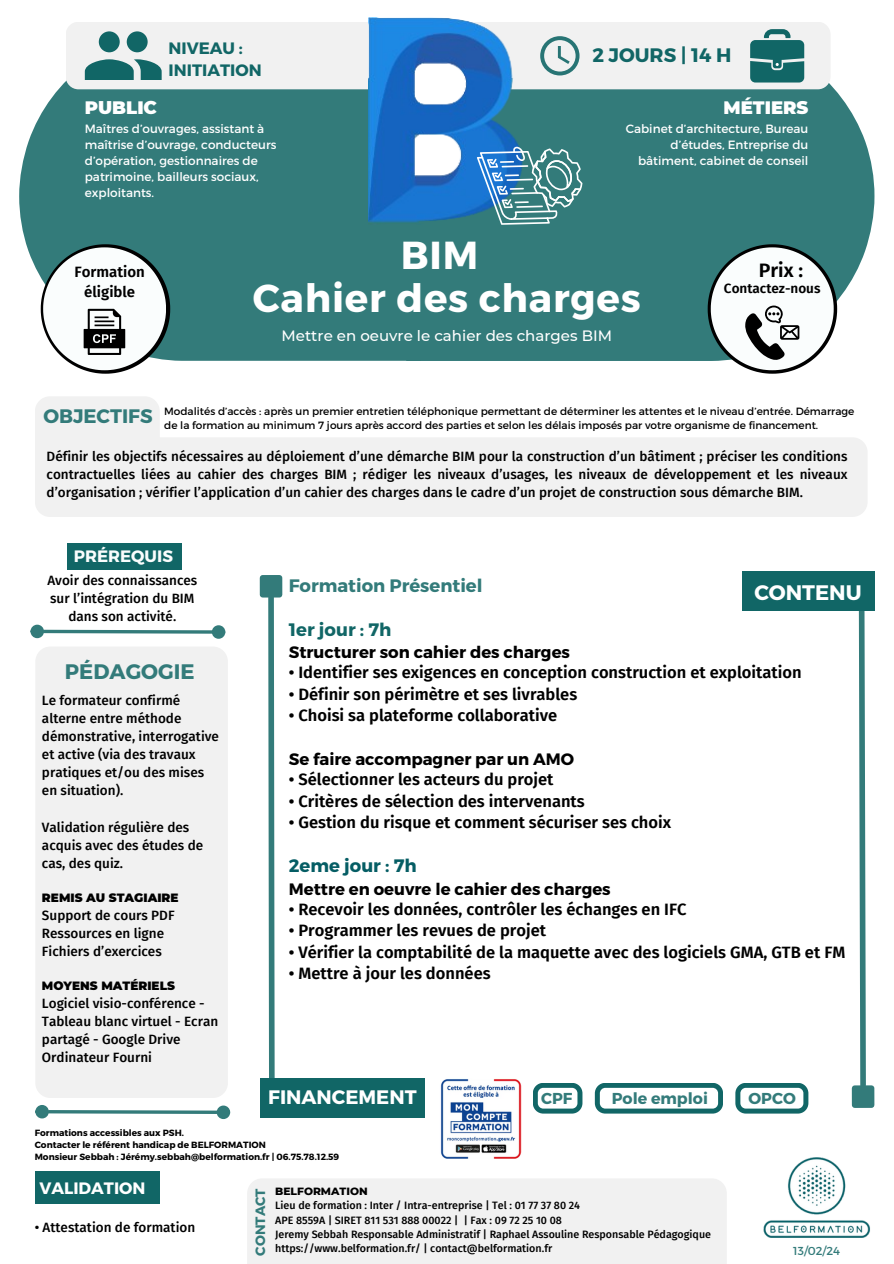
<style>
.page{position:relative;width:894px;height:1264px;background:#fff}
.page>*{position:absolute;margin:0;border:0;box-sizing:border-box;transform-origin:0 0}
.t1{font:700 39px "Montserrat";letter-spacing:.02em;color:#fff}
.t2{font:700 21px "Montserrat";color:#337b7a}
.t3{font:700 21px "Montserrat";color:#fff}
.t4{font:700 19.5px "Montserrat";color:#fff}
.t5{font:700 19.5px "Montserrat";color:#166}
.t6{font:700 19.5px "Montserrat";color:#337b7a}
.t7{font:600 19.5px "Fira Sans";color:#000}
.t8{font:700 18px "Montserrat";color:#337b7a}
.t9{font:900 18px "Montserrat";color:#fff}
.t10{font:700 18px "Montserrat";color:#055d64}
.t11{font:700 18px "Montserrat";color:#166}
.t12{font:600 16.5px "Fira Sans";color:#000}
.t13{font:700 16.5px "Montserrat";color:#000}
.t14{font:700 16.5px/22.5px "Montserrat";color:#166}
.t15{font:700 16.5px "Montserrat";color:#fff}
.t16{font:700 16.5px "Montserrat";color:#fafdfd}
.t17{font:700 15.9px "Montserrat";color:#337b7a}
.t18{font:500 15px "Montserrat";color:#fff}
.t19{font:600 15px/20.2px "Fira Sans";color:#000;text-align:center}
.t20{font:500 13.5px/18px "Fira Sans";color:#000}
.t21{font:600 13.5px "Fira Sans";color:#000}
.t22{font:700 13.5px "Montserrat";color:#337b7a}
.t23{font:12px/16px "Montserrat";color:#fff}
.t24{font:900 12px "Montserrat";color:#000}
.t25{font:11.55px "Montserrat";color:#337b7a}
.t26{font:500 10.65px/14.2px "Fira Sans";color:#000}
.t27{font:800 10.65px "Montserrat";color:#000}
.t28{font:10.5px/14px "Montserrat";color:#000}
.t29{font:700 9px/12px "Montserrat";color:#000}
</style>
<div class="page">
<svg style="left:265px;top:597px;width:12px;height:480px"></svg>
<div style="left:262px;top:578px;width:17px;height:16px;background:#337b7a"></div>
<div style="left:260px;top:575px;width:22px;height:22px;border:6px solid #337b7a"></div>
<svg style="left:43px;top:628px;width:170px;height:7px"></svg>
<div style="left:32px;top:626px;width:10px;height:10px;background:#337b7a;border-radius:50%"></div>
<div style="left:30px;top:624px;width:14px;height:14px;border:3px solid #337b7a;border-radius:50%"></div>
<div style="left:213px;top:627px;width:10px;height:10px;background:#337b7a;border-radius:50%"></div>
<div style="left:212px;top:625px;width:13px;height:13px;border:3px solid #337b7a;border-radius:50%"></div>
<svg style="left:48px;top:1110px;width:168px;height:5px"></svg>
<div style="left:37px;top:1106px;width:10px;height:10px;background:#337b7a;border-radius:50%"></div>
<div style="left:35px;top:1104px;width:14px;height:14px;border:3px solid #337b7a;border-radius:50%"></div>
<div style="left:218px;top:1107px;width:10px;height:10px;background:#337b7a;border-radius:50%"></div>
<div style="left:216px;top:1105px;width:14px;height:14px;border:3px solid #337b7a;border-radius:50%"></div>
<svg style="left:858px;top:611px;width:8px;height:474px"></svg>
<div style="left:854px;top:1088px;width:17px;height:17px;background:#337b7a"></div>
<div style="left:851px;top:1085px;width:23px;height:22px;border:6px solid #337b7a"></div>
<div style="left:19px;top:80px;width:387px;height:281px;background:#337b7a"></div>
<div style="left:406px;top:80px;width:468px;height:281px;background:#337b7a"></div>
<div style="left:66px;top:22px;width:764px;height:67px;background:#f1f1f1;border-radius:13px"></div>
<svg style="left:41px;top:244px;width:129px;height:130px"></svg>
<svg style="left:85px;top:31px;width:76px;height:49px"></svg>
<svg style="left:750px;top:29px;width:53px;height:53px"></svg>
<div style="left:742px;top:571px;width:132px;height:40px;background:#166"></div>
<div style="left:260px;top:1077px;width:164px;height:40px;background:#166"></div>
<div style="left:35px;top:646px;width:193px;height:451px;background:#f1f1f1;border-radius:15px"></div>
<div style="left:35px;top:396px;width:125px;height:121px;background:#f1f1f1;border-radius:15px"></div>
<div style="left:116px;top:437px;width:751px;height:80px;background:#f1f1f1;border-radius:15px"></div>
<div style="left:67px;top:543px;width:114px;height:27px;background:#166"></div>
<div style="left:35px;top:1171px;width:124px;height:32px;background:#166"></div>
<svg style="left:594px;top:1083px;width:128px;height:30px"></svg>
<svg style="left:533px;top:1083px;width:49px;height:30px"></svg>
<img style="left:440px;top:1079px;width:82px;height:80px">
<img style="left:763px;top:1157px;width:107px;height:81px">
<svg style="left:707px;top:244px;width:129px;height:130px"></svg>
<div style="left:247px;top:1179px;width:479px;height:84px;background:#f1f1f1"></div>
<img style="left:368px;top:18px;width:120px;height:207px">
<svg style="left:735px;top:1083px;width:73px;height:30px"></svg>
<svg style="left:377px;top:29px;width:205px;height:196px"></svg>
<p class="t14" style="left:168px;top:36px;width:95px">NIVEAU :<br>INITIATION</p>
<h3 class="t9" style="left:85px;top:96px;width:74px">PUBLIC</h3>
<p class="t23" style="left:85px;top:120px;width:193px">Maîtres d’ouvrages, assistant à maîtrise d’ouvrage, conducteurs d’opération, gestionnaires de patrimoine, bailleurs sociaux, exploitants.</p>
<h3 class="t5" style="left:592px;top:43px;width:140px">2 JOURS | 14 H</h3>
<h3 class="t9" style="left:723px;top:96px;width:86px">MÉTIERS</h3>
<p class="t23" style="left:625px;top:120px;width:184px;text-align:right">Cabinet d’architecture, Bureau d’études, Entreprise du bâtiment, cabinet de conseil</p>
<p class="t19" style="left:74px;top:262px;width:72px">Formation éligible</p>
<h1 class="t1" style="left:400px;top:230px;width:79px">BIM</h1>
<h1 class="t1" style="left:253px;top:272px;width:389px">Cahier des charges</h1>
<p class="t18" style="left:281px;top:327px;width:332px">Mettre en oeuvre le cahier des charges BIM</p>
<h3 class="t7" style="left:758px;top:258px;width:46px">Prix :</h3>
<p class="t21" style="left:723px;top:281px;width:98px">Contactez-nous</p>
<h3 class="t6" style="left:43px;top:404px;width:111px">OBJECTIFS</h3>
<p class="t28" style="left:164px;top:403px;width:691px">Modalités d’accès : après un premier entretien téléphonique permettant de déterminer les attentes et le niveau d’entrée. Démarrage de la formation au minimum 7 jours après accord des parties et selon les délais imposés par votre organisme de financement.</p>
<p class="t20" style="left:47px;top:448px;width:802px;text-align:justify">Définir les objectifs nécessaires au déploiement d’une démarche BIM pour la construction d’un bâtiment ; préciser les conditions contractuelles liées au cahier des charges BIM ; rédiger les niveaux d’usages, les niveaux de développement et les niveaux d’organisation ; vérifier l’application d’un cahier des charges dans le cadre d’un projet de construction sous démarche BIM.</p>
<p class="t16" style="left:74px;top:545px;width:101px">PRÉREQUIS</p>
<p class="t20" style="left:47px;top:572px;width:151px;text-align:center">Avoir des connaissances sur l’intégration du BIM dans son activité.</p>
<h2 class="t2" style="left:65px;top:658px;width:131px">PÉDAGOGIE</h2>
<p class="t20" style="left:42px;top:692px;width:178px">Le formateur confirmé alterne entre méthode démonstrative, interrogative et active (via des travaux pratiques et/ou des mises en situation).</p>
<p class="t20" style="left:42px;top:818px;width:163px">Validation régulière des acquis avec des études de cas, des quiz.</p>
<p class="t24" style="left:42px;top:889px;width:138px">REMIS AU STAGIAIRE</p>
<p class="t20" style="left:42px;top:906px;width:134px">Support de cours PDF<br>Ressources en ligne<br>Fichiers d’exercices</p>
<p class="t24" style="left:42px;top:977px;width:134px">MOYENS MATÉRIELS</p>
<p class="t20" style="left:42px;top:994px;width:178px">Logiciel visio-conférence -<br>Tableau blanc virtuel - Ecran partagé - Google Drive<br>Ordinateur Fourni</p>
<h3 class="t8" style="left:289px;top:574px;width:195px">Formation Présentiel</h3>
<h2 class="t3" style="left:754px;top:578px;width:109px">CONTENU</h2>
<h3 class="t11" style="left:289px;top:617px;width:104px">1er jour : 7h</h3>
<p class="t13" style="left:289px;top:641px;width:283px">Structurer son cahier des charges</p>
<p class="t12" style="left:289px;top:663px;width:514px">• Identifier ses exigences en conception construction et exploitation</p>
<p class="t12" style="left:289px;top:684px;width:290px">• Définir son périmètre et ses livrables</p>
<p class="t12" style="left:289px;top:705px;width:270px">• Choisi sa plateforme collaborative</p>
<p class="t13" style="left:289px;top:748px;width:287px">Se faire accompagner par un AMO</p>
<p class="t12" style="left:289px;top:770px;width:266px">• Sélectionner les acteurs du projet</p>
<p class="t12" style="left:289px;top:791px;width:297px">• Critères de sélection des intervenants</p>
<p class="t12" style="left:289px;top:812px;width:384px">• Gestion du risque et comment sécuriser ses choix</p>
<h3 class="t10" style="left:289px;top:854px;width:129px">2eme jour : 7h</h3>
<p class="t13" style="left:289px;top:878px;width:323px">Mettre en oeuvre le cahier des charges</p>
<p class="t12" style="left:289px;top:899px;width:399px">• Recevoir les données, contrôler les échanges en IFC</p>
<p class="t12" style="left:289px;top:920px;width:259px">• Programmer les revues de projet</p>
<p class="t12" style="left:289px;top:942px;width:558px">• Vérifier la comptabilité de la maquette avec des logiciels GMA, GTB et FM</p>
<p class="t12" style="left:289px;top:963px;width:203px">• Mettre à jour les données</p>
<h3 class="t4" style="left:268px;top:1084px;width:150px">FINANCEMENT</h3>
<p class="t17" style="left:541px;top:1088px;width:33px">CPF</p>
<p class="t17" style="left:611px;top:1088px;width:97px">Pole emploi</p>
<p class="t17" style="left:748px;top:1088px;width:49px">OPCO</p>
<p class="t29" style="left:35px;top:1126px;width:306px">Formations accessibles aux PSH.<br>Contacter le référent handicap de BELFORMATION<br>Monsieur Sebbah : Jérémy.sebbah@belformation.fr | 06.75.78.12.59</p>
<p class="t15" style="left:39px;top:1177px;width:108px">VALIDATION</p>
<p class="t20" style="left:35px;top:1218px;width:162px">• Attestation de formation</p>
<p class="t22" style="left:251px;top:1255px;width:69px;rotate:-90deg">CONTACT</p>
<p class="t27" style="left:275px;top:1184px;width:94px">BELFORMATION</p>
<p class="t26" style="left:275px;top:1198px;width:437px">Lieu de formation : Inter / Intra-entreprise | Tel : 01 77 37 80 24<br>APE 8559A | SIRET 811 531 888 00022 | | Fax : 09 72 25 10 08<br>Jeremy Sebbah Responsable Administratif | Raphael Assouline Responsable Pédagogique https://www.belformation.fr/ | contact@belformation.fr</p>
<p class="t25" style="left:793px;top:1243px;width:48px">13/02/24</p>
</div>
